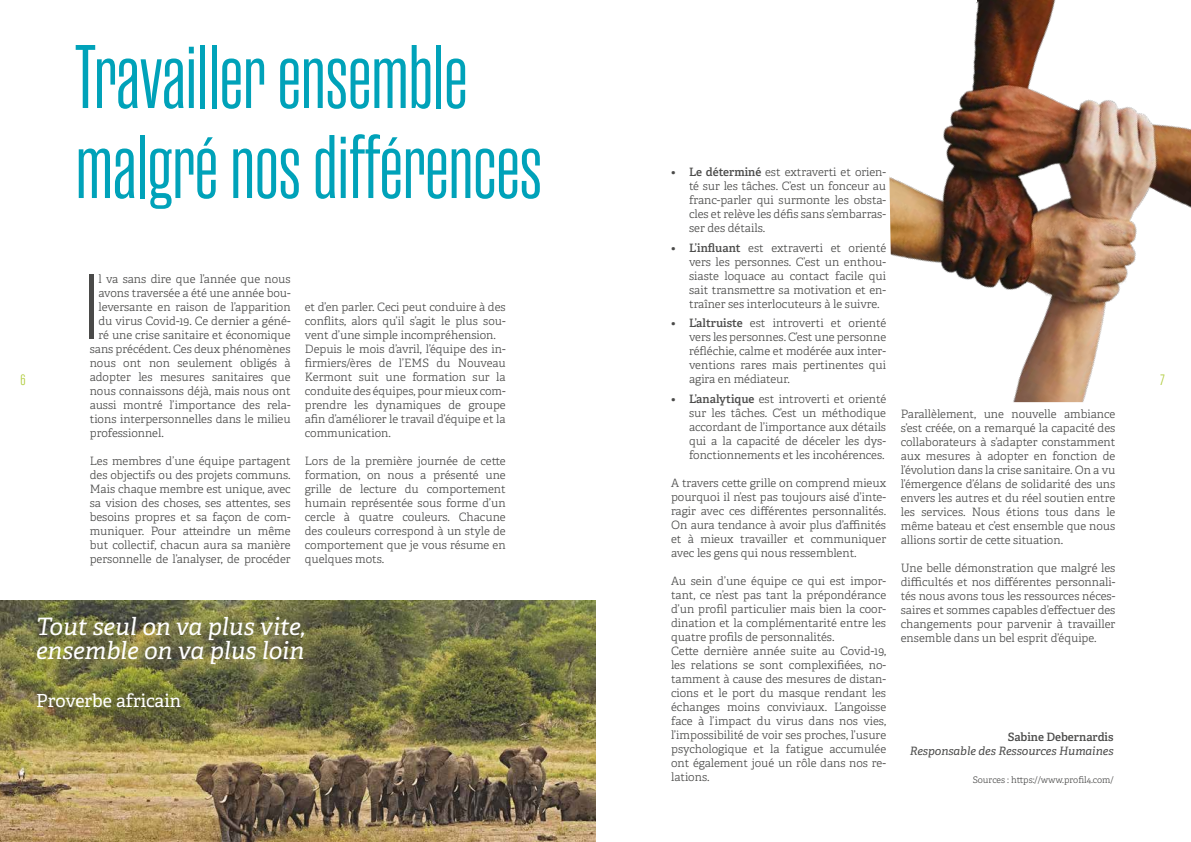
<style>
.page{position:relative;width:1191px;height:842px;background:#fff}
.page>*{position:absolute;margin:0;border:0;box-sizing:border-box;transform-origin:0 0}
.t1{font:300 91.5px "Rama Gothic M";color:#4a4a49}
.t2{font:90px/90px "Rama Gothic M";color:#00a2b9}
.t3{font:italic 24px/24px "Adelle PE";color:#fff}
.t4{font:18px "Adelle PE";letter-spacing:-.005em;color:#fff}
.t5{font:300 15px "Rama Gothic E";color:#afcb3a}
.t6{font:11.5px/14px "Adelle PE Lt";color:#4a4a49;text-align:justify}
.t7{font:italic 11.5px "Adelle PE";color:#4a4a49}
.t8{font:11.5px "Adelle PE Sb";color:#4a4a49}
.t9{font:9px "Adelle PE Lt";color:#4a4a49}
.s1{font-family:"Adelle PE Sb"}
</style>
<div class="page">
<img style="left:893px;top:0;width:298px;height:402px">
<img style="left:0;top:600px;width:595px;height:242px">
<svg style="left:889px;top:176px;width:4px;height:80px"></svg>
<h2 class="t2" style="left:76px;top:34px;width:468px">Travailler ensemble malgré nos différences</h2>
<p class="t6" style="left:689px;top:164px;width:198px;text-indent:-18px"><span class="s1">• Le déterminé</span> est extraverti et orien&shy;té sur les tâches. C’est un fonceur au franc-parler qui surmonte les obsta&shy;cles et relève les défis sans s’embarras&shy;ser des détails.</p>
<p class="t6" style="left:689px;top:240px;width:198px;text-indent:-18px"><span class="s1">• L’influant</span> est extraverti et orienté vers les personnes. C’est un enthou&shy;siaste loquace au contact facile qui sait transmettre sa motivation et en&shy;traîner ses interlocuteurs à le suivre.</p>
<p class="t6" style="left:689px;top:316px;width:198px;text-indent:-18px"><span class="s1">• L’altruiste</span> est introverti et orienté vers les personnes. C’est une personne réfléchie, calme et modérée aux inter&shy;ventions rares mais pertinentes qui agira en médiateur.</p>
<p class="t6" style="left:689px;top:391px;width:198px;text-indent:-18px"><span class="s1">• L’analytique</span> est introverti et orienté sur les tâches. C’est un méthodique accordant de l’importance aux détails qui a la capacité de déceler les dys&shy;fonctionnements et les incohérences.</p>
<p class="t6" style="left:671px;top:475px;width:216px">A travers cette grille on comprend mieux pourquoi il n’est pas toujours aisé d’inte&shy;ragir avec ces différentes personnalités.<br>On aura tendance à avoir plus d’affinités et à mieux travailler et communiquer avec les gens qui nous ressemblent.</p>
<p class="t6" style="left:671px;top:573px;width:217px;text-align:left">Au sein d’une équipe ce qui est impor&shy;tant, ce n’est pas tant la prépondérance d’un profil particulier mais bien la coor&shy;dination et la complémentarité entre les quatre profils de personnalités.<br>Cette dernière année suite au Covid-19, les relations se sont complexifiées, no&shy;tamment à cause des mesures de distan&shy;cions et le port du masque rendant les échanges moins conviviaux. L’angoisse face à l’impact du virus dans nos vies, l’impossibilité de voir ses proches, l’usure psychologique et la fatigue accumulée ont également joué un rôle dans nos re&shy;lations.</p>
<h1 class="t1" style="left:86px;top:263px;width:13px">I</h1>
<p class="t6" style="left:98px;top:271px;width:194px">l va sans dire que l’année que nous</p>
<p class="t6" style="left:98px;top:285px;width:194px">avons traversée a été une année bou-</p>
<p class="t6" style="left:98px;top:299px;width:194px">leversante en raison de l’apparition</p>
<p class="t6" style="left:98px;top:313px;width:194px">du virus Covid-19. Ce dernier a géné-</p>
<p class="t6" style="left:98px;top:327px;width:194px">ré une crise sanitaire et économique</p>
<p class="t6" style="left:90px;top:341px;width:202px">sans précédent. Ces deux phénomènes</p>
<p class="t6" style="left:90px;top:355px;width:202px">nous ont non seulement obligés à</p>
<p class="t6" style="left:90px;top:369px;width:202px">adopter les mesures sanitaires que</p>
<p class="t6" style="left:90px;top:383px;width:202px">nous connaissons déjà, mais nous ont</p>
<p class="t6" style="left:90px;top:397px;width:202px">aussi montré l’importance des rela-</p>
<p class="t6" style="left:90px;top:411px;width:202px">tions interpersonnelles dans le milieu</p>
<p class="t6" style="left:90px;top:425px;width:76px">professionnel.</p>
<p class="t6" style="left:90px;top:453px;width:202px">Les membres d’une équipe partagent des objectifs ou des projets communs.<br>Mais chaque membre est unique, avec sa vision des choses, ses attentes, ses besoins propres et sa façon de com&shy;muniquer. Pour atteindre un même but collectif, chacun aura sa manière personnelle de l’analyser, de procéder</p>
<p class="t6" style="left:305px;top:299px;width:202px;text-align:left">et d’en parler. Ceci peut conduire à des conflits, alors qu’il s’agit le plus sou&shy;vent d’une simple incompréhension.<br>Depuis le mois d’avril, l’équipe des in&shy;firmiers/ères de l’EMS du Nouveau Kermont suit une formation sur la conduite des équipes, pour mieux com&shy;prendre les dynamiques de groupe afin d’améliorer le travail d’équipe et la communication.</p>
<p class="t6" style="left:305px;top:453px;width:202px">Lors de la première journée de cette formation, on nous a présenté une grille de lecture du comportement humain représentée sous forme d’un cercle à quatre couleurs. Chacune des couleurs correspond à un style de comportement que je vous résume en quelques mots.</p>
<h3 class="t5" style="left:21px;top:372px;width:7px">6</h3>
<h3 class="t5" style="left:1160px;top:372px;width:6px">7</h3>
<p class="t6" style="left:900px;top:406px;width:216px">Parallèlement, une nouvelle ambiance s’est créée, on a remarqué la capacité des collaborateurs à s’adapter constamment aux mesures à adopter en fonction de l’évolution dans la crise sanitaire. On a vu l’émergence d’élans de solidarité des uns envers les autres et du réel soutien entre les services. Nous étions tous dans le même bateau et c’est ensemble que nous allions sortir de cette situation.</p>
<p class="t6" style="left:900px;top:560px;width:216px">Une belle démonstration que malgré les difficultés et nos différentes personnali&shy;tés nous avons tous les ressources néces&shy;saires et sommes capables d’effectuer des changements pour parvenir à travailler ensemble dans un bel esprit d’équipe.</p>
<h3 class="t3" style="left:36px;top:613px;width:271px">Tout seul on va plus vite, ensemble on va plus loin</h3>
<h3 class="t4" style="left:36px;top:687px;width:146px">Proverbe africain</h3>
<p class="t8" style="left:1007px;top:728px;width:107px">Sabine Debernardis</p>
<p class="t7" style="left:910px;top:743px;width:205px">Responsable des Ressources Humaines</p>
<p class="t9" style="left:972px;top:773px;width:142px">Sources : https://www.profil4.com/</p>
</div>
